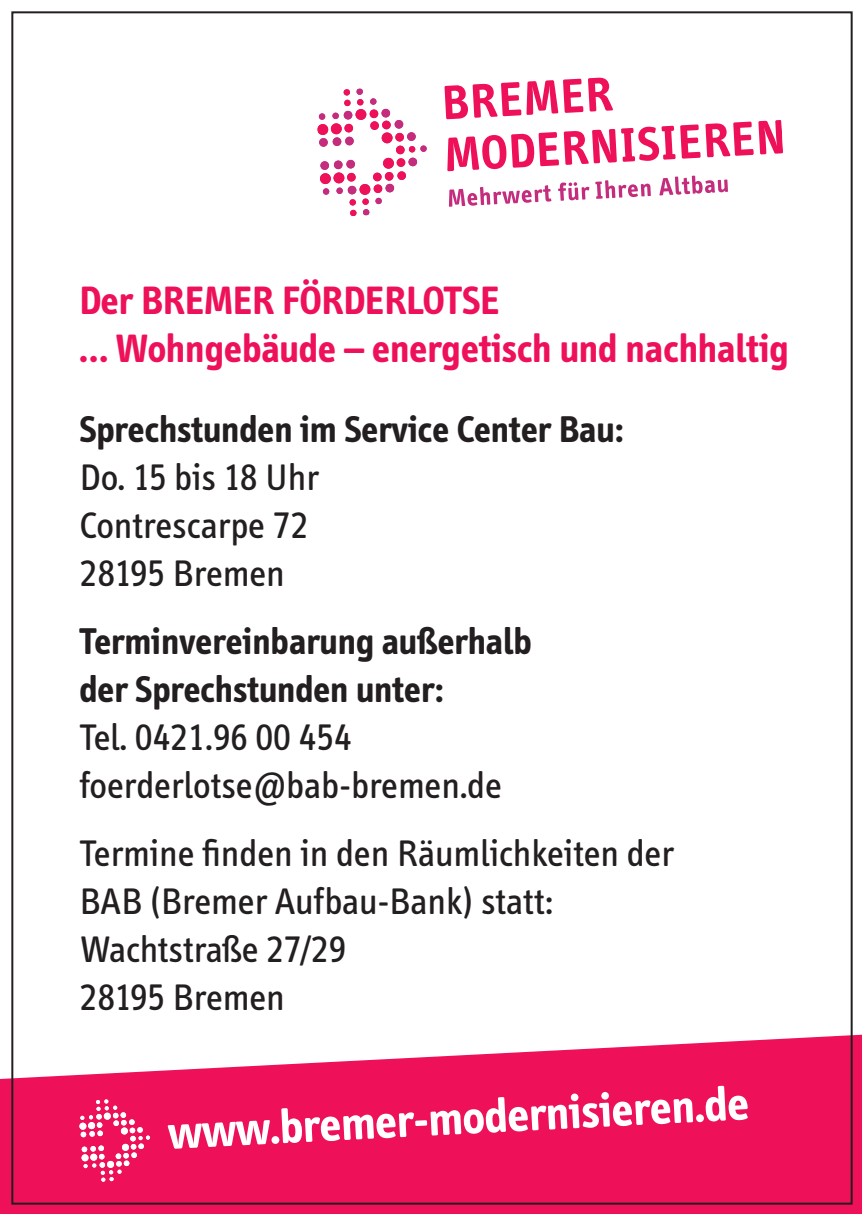
<style>
.page{position:relative;width:862px;height:1214px;background:#fff}
.page>*{position:absolute;margin:0;border:0;box-sizing:border-box;transform-origin:0 0}
.t1{font:700 40.4px/48px "Info";letter-spacing:.005em;color:#ee1059}
.t2{font:38px/48px "Info";letter-spacing:.005em;color:#231f20}
.t3{font:700 38px/48px "Info";letter-spacing:.005em;color:#231f20}
</style>
<div class="page">
<svg style="left:0;top:1034px;width:862px;height:179px;fill:#ee1059"></svg>
<svg style="left:168px;top:1119px;width:102px;height:29px"></svg>
<svg style="left:271px;top:1135px;width:8px;height:8px"></svg>
<svg style="left:281px;top:1107px;width:133px;height:35px"></svg>
<svg style="left:415px;top:1119px;width:12px;height:6px"></svg>
<svg style="left:430px;top:1091px;width:263px;height:44px"></svg>
<div style="left:696px;top:1114px;width:8px;height:8px;background:#fff;border-radius:50%"></div>
<svg style="left:705px;top:1085px;width:43px;height:36px"></svg>
<svg style="left:80px;top:1099px;width:70px;height:82px"></svg>
<div style="left:420px;top:145px;width:7px;height:7px;background:#c42c7d;border-radius:50%"></div>
<div style="left:408px;top:157px;width:9px;height:9px;background:#c42c7d;border-radius:50%"></div>
<div style="left:407px;top:132px;width:9px;height:9px;background:#c42c7d;border-radius:50%"></div>
<div style="left:397px;top:171px;width:9px;height:9px;background:#ee1059;border-radius:50%"></div>
<div style="left:394px;top:120px;width:9px;height:9px;background:#c42c7d;border-radius:50%"></div>
<div style="left:385px;top:172px;width:8px;height:9px;background:#ee1059;border-radius:50%"></div>
<div style="left:381px;top:109px;width:9px;height:9px;background:#c42c7d;border-radius:50%"></div>
<div style="left:375px;top:198px;width:7px;height:6px;background:#c42c7d;border-radius:50%"></div>
<div style="left:370px;top:98px;width:6px;height:7px;background:#c42c7d;border-radius:50%"></div>
<div style="left:385px;top:184px;width:9px;height:8px;background:#c42c7d;border-radius:50%"></div>
<div style="left:362px;top:198px;width:7px;height:7px;background:#ee1059;border-radius:50%"></div>
<div style="left:373px;top:184px;width:9px;height:9px;background:#ee1059;border-radius:50%"></div>
<div style="left:369px;top:109px;width:9px;height:9px;background:#ee1059;border-radius:50%"></div>
<div style="left:382px;top:120px;width:9px;height:9px;background:#ee1059;border-radius:50%"></div>
<svg style="left:409px;top:146px;width:6px;height:6px"></svg>
<div style="left:396px;top:158px;width:9px;height:9px;background:#ee1059;border-radius:50%"></div>
<div style="left:396px;top:145px;width:9px;height:9px;background:#ee1059;border-radius:50%"></div>
<div style="left:395px;top:133px;width:9px;height:9px;background:#ee1059;border-radius:50%"></div>
<svg style="left:357px;top:99px;width:6px;height:6px"></svg>
<div style="left:383px;top:158px;width:11px;height:11px;background:#ee1059;border-radius:50%"></div>
<div style="left:359px;top:184px;width:11px;height:11px;background:#ee1059;border-radius:50%"></div>
<div style="left:334px;top:160px;width:9px;height:9px;background:#c42c7d;border-radius:50%"></div>
<div style="left:333px;top:172px;width:11px;height:11px;background:#ee1059;border-radius:50%"></div>
<div style="left:320px;top:161px;width:9px;height:9px;background:#c42c7d;border-radius:50%"></div>
<div style="left:320px;top:173px;width:11px;height:11px;background:#ee1059;border-radius:50%"></div>
<div style="left:381px;top:132px;width:12px;height:11px;background:#ee1059;border-radius:50%"></div>
<div style="left:355px;top:109px;width:11px;height:11px;background:#ee1059;border-radius:50%"></div>
<div style="left:332px;top:137px;width:9px;height:9px;background:#c42c7d;border-radius:50%"></div>
<div style="left:331px;top:123px;width:11px;height:11px;background:#ee1059;border-radius:50%"></div>
<div style="left:319px;top:138px;width:9px;height:9px;background:#c42c7d;border-radius:50%"></div>
<div style="left:317px;top:124px;width:11px;height:11px;background:#ee1059;border-radius:50%"></div>
<div style="left:344px;top:124px;width:9px;height:8px;background:#ee1059;border-radius:50%"></div>
<div style="left:347px;top:173px;width:9px;height:9px;background:#ee1059;border-radius:50%"></div>
<div style="left:373px;top:172px;width:9px;height:9px;background:#ee1059;border-radius:50%"></div>
<div style="left:370px;top:121px;width:9px;height:9px;background:#ee1059;border-radius:50%"></div>
<div style="left:356px;top:88px;width:7px;height:7px;background:#c42c7d;border-radius:50%"></div>
<svg style="left:363px;top:209px;width:6px;height:6px"></svg>
<div style="left:345px;top:137px;width:9px;height:8px;background:#c42c7d;border-radius:50%"></div>
<div style="left:346px;top:160px;width:9px;height:8px;background:#c42c7d;border-radius:50%"></div>
<div style="left:348px;top:186px;width:8px;height:8px;background:#c42c7d;border-radius:50%"></div>
<div style="left:344px;top:111px;width:8px;height:9px;background:#c42c7d;border-radius:50%"></div>
<div style="left:349px;top:199px;width:7px;height:6px;background:#ee1059;border-radius:50%"></div>
<div style="left:344px;top:100px;width:7px;height:6px;background:#ee1059;border-radius:50%"></div>
<div style="left:343px;top:89px;width:7px;height:7px;background:#ee1059;border-radius:50%"></div>
<svg style="left:350px;top:210px;width:6px;height:6px"></svg>
<div style="left:336px;top:187px;width:7px;height:7px;background:#c42c7d;border-radius:50%"></div>
<div style="left:323px;top:188px;width:6px;height:7px;background:#c42c7d;border-radius:50%"></div>
<div style="left:332px;top:112px;width:7px;height:7px;background:#c42c7d;border-radius:50%"></div>
<div style="left:319px;top:113px;width:6px;height:7px;background:#c42c7d;border-radius:50%"></div>
<svg style="left:444px;top:77px;width:339px;height:130px"></svg>
<p class="t1" style="left:79px;top:277px;width:710px">Der BREMER FÖRDERLOTSE<br>… Wohngebäude – energetisch und nachhaltig</p>
<p class="t3" style="left:79px;top:405px;width:545px">Sprechstunden im Service Center Bau:</p>
<p class="t2" style="left:79px;top:454px;width:241px">Do. 15 bis 18 Uhr<br>Contrescarpe 72<br>28195 Bremen</p>
<p class="t3" style="left:79px;top:617px;width:453px">Terminvereinbarung außerhalb der Sprechstunden unter:</p>
<p class="t2" style="left:79px;top:714px;width:424px">Tel. 0421.96 00 454 foerderlotse@bab-bremen.de</p>
<p class="t2" style="left:79px;top:830px;width:596px">Termine finden in den Räumlichkeiten der<br>BAB (Bremer Aufbau-Bank) statt:<br>Wachtstraße 27/29<br>28195 Bremen</p>
</div>
